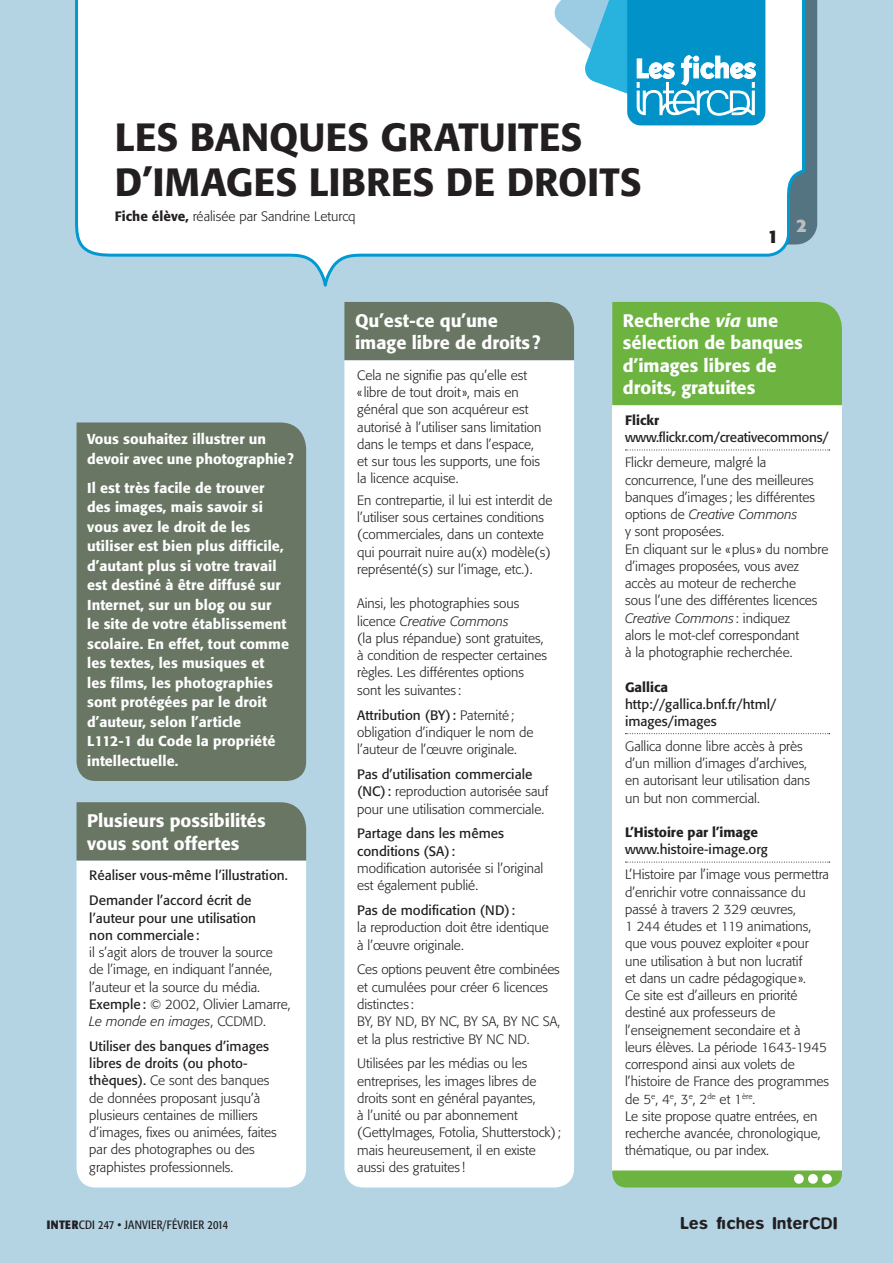
<style>
.page{position:relative;width:893px;height:1263px;background:#b4d4e4}
.page>*{position:absolute;margin:0;border:0;box-sizing:border-box;transform-origin:0 0}
.Fp01_-_Titre{font:500 39px/45px "Formata";color:#231f20}
.Fp08_-_Inter_1{font:500 18px/22.5px "Formata";color:#fff}
.Fp04_-_Texte{font:700 18px "Formata";color:#231f20}
.Fp04_-_Texte-2{font:700 18px "Formata";color:#bcbdc0}
.t1{font:500 17.25px "Blur";letter-spacing:.03em;color:#231f20}
.Fp07_-_Texte__réserv{font:500 14.25px/19.5px "Formata";letter-spacing:.005em;color:#fff}
.Fp06_-_Texte__réserv{font:500 14.25px/19.5px "Formata";color:#fff}
.Fp05_-_Texte__espace{font:300 13.5px/17.2px "Formata";color:#231f20}
.Fp04_-_Texte-3{font:300 13.5px/17.2px "Formata";color:#231f20}
.Fp04_-_Texte-4{font:13.5px/17.2px "Formata";color:#231f20}
.Fp03_-_Destinataires{font:300 13.5px "Formata";color:#231f20}
.Fp05_-_Texte__espace-2{font:13.5px/17.2px "Formata";letter-spacing:-.015em;color:#231f20}
.t2{font:condensed 12px "Formata";letter-spacing:.015em;color:#231f20}
.s1{font-weight:500}
.s2{font-weight:400}
.s3{font-style:italic}
.s4{font-weight:700}
</style>
<div class="page">
<svg style="left:75px;top:0;width:731px;height:302px;fill:#fff"></svg>
<svg style="left:553px;top:0;width:264px;height:244px;background:#b0daea"></svg>
<div style="left:77px;top:422px;width:229px;height:359px;background:#687663"></div>
<div style="left:77px;top:860px;width:229px;height:327px;background:#fff"></div>
<div style="left:77px;top:802px;width:229px;height:58px;background:#687663"></div>
<div style="left:344px;top:360px;width:230px;height:827px;background:#fff"></div>
<div style="left:344px;top:302px;width:230px;height:58px;background:#687663"></div>
<div style="left:612px;top:405px;width:230px;height:765px;background:#fff"></div>
<svg style="left:625px;top:450px;width:205px;height:1px"></svg>
<svg style="left:625px;top:733px;width:205px;height:1px"></svg>
<svg style="left:625px;top:862px;width:205px;height:1px"></svg>
<svg style="left:612px;top:1170px;width:230px;height:17px;background:#72b748"></svg>
<div style="left:794px;top:1174px;width:10px;height:10px;background:#fff;border-radius:50%"></div>
<div style="left:808px;top:1174px;width:10px;height:10px;background:#fff;border-radius:50%"></div>
<div style="left:822px;top:1174px;width:10px;height:10px;background:#fff;border-radius:50%"></div>
<div style="left:612px;top:302px;width:230px;height:103px;background:#6cb43f"></div>
<p class="Fp01_-_Titre" style="left:115px;top:114px;width:528px">LES BANQUES GRATUITES<br>D’IMAGES LIBRES DE DROITS</p>
<p class="Fp03_-_Destinataires" style="left:115px;top:208px;width:242px"><span class="s1">Fiche élève,</span> réalisée par Sandrine Leturcq</p>
<p class="Fp04_-_Texte" style="left:768px;top:225px;width:12px">1</p>
<p class="Fp04_-_Texte-2" style="left:796px;top:215px;width:12px">2</p>
<p class="Fp06_-_Texte__réserv" style="left:87px;top:430px;width:208px">Vous souhaitez illustrer un devoir avec une photographie?</p>
<p class="Fp07_-_Texte__réserv" style="left:87px;top:478px;width:203px">Il est très facile de trouver des images, mais savoir si vous avez le droit de les utiliser est bien plus difficile, d’autant plus si votre travail est destiné à être diffusé sur<br>Internet, sur un blog ou sur<br>le site de votre établissement scolaire. En effet, tout comme les textes, les musiques et<br>les films, les photographies sont protégées par le droit d’auteur, selon l’article<br>L112-1 du Code la propriété intellectuelle.</p>
<p class="Fp08_-_Inter_1" style="left:87px;top:809px;width:180px">Plusieurs possibilités vous sont offertes</p>
<p class="Fp04_-_Texte-4" style="left:89px;top:867px;width:200px">Réaliser vous-même l’illustration.</p>
<p class="Fp05_-_Texte__espace" style="left:89px;top:892px;width:203px"><span class="s2">Demander l’accord écrit de l’auteur pour une utilisation<br>non commerciale:<br></span>il s’agit alors de trouver la source<br>de l’image, en indiquant l’année, l’auteur et la source du média.<br><span class="s2">Exemple:</span> © 2002, Olivier Lamarre,<br><span class="s3">Le monde en images</span>, CCDMD.</p>
<p class="Fp05_-_Texte__espace" style="left:89px;top:1038px;width:189px"><span class="s2">Utiliser des banques d’images libres de droits (ou photo&shy;thèques).</span> Ce sont des banques de données proposant jusqu’à plusieurs centaines de milliers d’images, fixes ou animées, faites par des photographes ou des graphistes professionnels.</p>
<p class="Fp08_-_Inter_1" style="left:355px;top:309px;width:187px">Qu’est-ce qu’une image libre de droits ?</p>
<p class="Fp04_-_Texte-3" style="left:357px;top:367px;width:186px">Cela ne signifie pas qu’elle est «libre de tout droit», mais en général que son acquéreur est autorisé à l’utiliser sans limitation dans le temps et dans l’espace, et sur tous les supports, une fois la licence acquise.</p>
<p class="Fp05_-_Texte__espace" style="left:357px;top:492px;width:197px">En contrepartie, il lui est interdit de l’utiliser sous certaines conditions (commerciales, dans un contexte qui pourrait nuire au(x) modèle(s) représenté(s) sur l’image, etc.).</p>
<p class="Fp04_-_Texte-3" style="left:357px;top:595px;width:191px">Ainsi, les photographies sous licence <span class="s3">Creative Commons<br></span>(la plus répandue) sont gratuites, à condition de respecter certaines règles. Les différentes options sont les suivantes :</p>
<p class="Fp05_-_Texte__espace" style="left:357px;top:706px;width:178px"><span class="s2">Attribution (BY):</span> Paternité; obligation d’indiquer le nom de l’auteur de l’œuvre originale.</p>
<p class="Fp05_-_Texte__espace" style="left:357px;top:766px;width:193px"><span class="s2">Pas d’utilisation commerciale (NC):</span> reproduction autorisée sauf pour une utilisation commerciale.</p>
<p class="Fp05_-_Texte__espace" style="left:357px;top:825px;width:188px"><span class="s2">Partage dans les mêmes conditions (SA):<br></span>modification autorisée si l’original est également publié.</p>
<p class="Fp05_-_Texte__espace" style="left:357px;top:902px;width:193px"><span class="s2">Pas de modification (ND):<br></span>la reproduction doit être identique à l’œuvre originale.</p>
<p class="Fp05_-_Texte__espace" style="left:357px;top:961px;width:205px">Ces options peuvent être combinées et cumulées pour créer 6 licences distinctes :<br>BY, BY ND, BY NC, BY SA, BY NC SA, et la plus restrictive BY NC ND.</p>
<p class="Fp05_-_Texte__espace" style="left:357px;top:1055px;width:205px">Utilisées par les médias ou les entreprises, les images libres de droits sont en général payantes,<br>à l’unité ou par abonnement (GettyImages, Fotolia, Shutterstock); mais heureusement, il en existe aussi des gratuites !</p>
<p class="Fp08_-_Inter_1" style="left:623px;top:309px;width:181px">Recherche <span class="s3">via</span> une sélection de banques d’images libres de droits, gratuites</p>
<p class="Fp05_-_Texte__espace-2" style="left:625px;top:412px;width:205px"><span class="s1">Flickr </span>www.flickr.com/creativecommons/</p>
<p class="Fp05_-_Texte__espace" style="left:625px;top:454px;width:205px">Flickr demeure, malgré la concurrence, l’une des meilleures banques d’images ; les différentes options de <span class="s3">Creative Commons<br></span>y sont proposées.<br>En cliquant sur le «plus » du nombre d’images proposées, vous avez accès au moteur de recherche<br>sous l’une des différentes licences<br><span class="s3">Creative Commons</span> : indiquez<br>alors le mot-clef correspondant<br>à la photographie recherchée.</p>
<p class="Fp04_-_Texte-4" style="left:625px;top:678px;width:153px"><span class="s1">Gallica </span>http://gallica.bnf.fr/html/ images/images</p>
<p class="Fp05_-_Texte__espace" style="left:625px;top:738px;width:187px">Gallica donne libre accès à près d’un million d’images d’archives, en autorisant leur utilisation dans un but non commercial.</p>
<p class="Fp04_-_Texte-4" style="left:625px;top:824px;width:144px"><span class="s1">L’Histoire par l’image </span>www.histoire-image.org</p>
<p class="Fp05_-_Texte__espace" style="left:625px;top:866px;width:206px">L’Histoire par l’image vous permettra d’enrichir votre connaissance du passé à travers 2 329 œuvres,<br>1 244 études et 119 animations, que vous pouvez exploiter «pour une utilisation à but non lucratif<br>et dans un cadre pédagogique».<br>Ce site est d’ailleurs en priorité destiné aux professeurs de l’enseignement secondaire et à leurs élèves. La période 1643-1945 correspond ainsi aux volets de l’histoire de France des programmes de 5<sup>e</sup>, 4<sup>e</sup>, 3<sup>e</sup>, 2<sup>de</sup> et 1<sup>ère</sup>.<br>Le site propose quatre entrées, en recherche avancée, chronologique, thématique, ou par index.</p>
<p class="t2" style="left:47px;top:1218px;width:183px"><span class="s4">INTER</span>CDI 247 • JANVIER/FÉVRIER 2014</p>
<p class="t1" style="left:680px;top:1213px;width:158px">Les fiches InterCDI</p>
</div>
